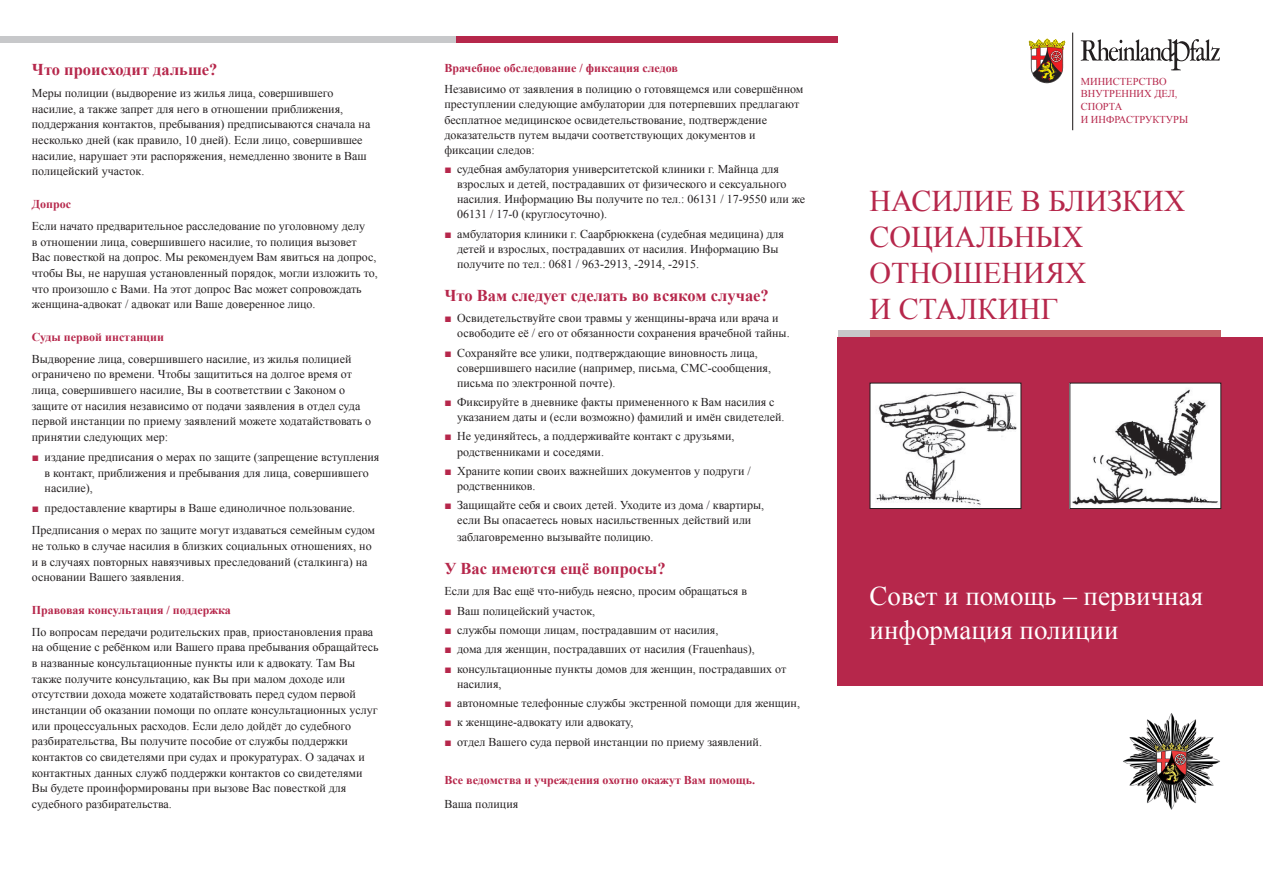
<style>
.page{position:relative;width:1263px;height:893px;background:#fff}
.page>*{position:absolute;margin:0;border:0;box-sizing:border-box;transform-origin:0 0}
.t1{font:30px/36px "Times New Roman";color:#b6274b}
.t2{font:27px/34.5px "Times New Roman";color:#fff}
.t3{font:700 16.5px "Times New Roman";color:#b6274b}
.t4{font:12px/15.6px "Times New Roman";color:#231f20}
.t5{font:700 12px "Times New Roman";color:#b6274b}
.t6{font:10.5px/12.6px "Times New Roman";color:#b6274b}
.s1{color:#b6274b}
</style>
<div class="page">
<div style="left:838px;top:337px;width:425px;height:349px;background:#b6274b"></div>
<div style="left:455px;top:36px;width:383px;height:7px;background:#b6274b"></div>
<div style="left:870px;top:331px;width:350px;height:6px;background:#c66168"></div>
<div style="left:838px;top:331px;width:32px;height:6px;background:#c7c8ca"></div>
<div style="left:0;top:36px;width:455px;height:7px;background:#c7c8ca"></div>
<svg style="left:1081px;top:39px;width:139px;height:32px"></svg>
<svg style="left:1029px;top:39px;width:36px;height:44px"></svg>
<img style="left:872px;top:385px;width:147px;height:122px">
<img style="left:1071px;top:385px;width:148px;height:122px">
<img style="left:1123px;top:713px;width:97px;height:97px">
<svg style="left:1072px;top:32px;width:2px;height:99px"></svg>
<hr style="left:1072px;top:33px;width:1px;height:97px;background:#231f20">
<h3 class="t3" style="left:32px;top:58px;width:187px">Что происходит дальше?</h3>
<p class="t4" style="left:32px;top:85px;width:340px">Меры полиции (выдворение из жилья лица, совершившего насилие, а также запрет для него в отношении приближения, поддержания контактов, пребывания) предписываются сначала на несколько дней (как правило, 10 дней). Если лицо, совершившее насилие, нарушает эти распоряжения, немедленно звоните в Ваш полицейский участок.</p>
<p class="t5" style="left:32px;top:196px;width:41px">Допрос</p>
<p class="t4" style="left:32px;top:218px;width:347px">Если начато предварительное расследование по уголовному делу<br>в отношении лица, совершившего насилие, то полиция вызовет Вас повесткой на допрос. Мы рекомендуем Вам явиться на допрос, чтобы Вы, не нарушая установленный порядок, могли изложить то, что произошло с Вами. На этот допрос Вас может сопровождать женщина-адвокат / адвокат или Ваше доверенное лицо.</p>
<p class="t5" style="left:32px;top:328px;width:134px">Суды первой инстанции</p>
<p class="t4" style="left:32px;top:351px;width:341px">Выдворение лица, совершившего насилие, из жилья полицией ограничено по времени. Чтобы защититься на долгое время от лица, совершившего насилие, Вы в соответствии с Законом о защите от насилия независимо от подачи заявления в отдел суда первой инстанции по приему заявлений можете ходатайствовать о принятии следующих мер:</p>
<p class="t4" style="left:45px;top:449px;width:336px;text-indent:-13px"><span class="s1">■</span> издание предписания о мерах по защите (запрещение вступления в контакт, приближения и пребывания для лица, совершившего насилие),</p>
<p class="t4" style="left:32px;top:497px;width:345px;line-height:22px"><span class="s1">■</span> предоставление квартиры в Ваше единоличное пользование.<br>Предписания о мерах по защите могут издаваться семейным судом</p>
<p class="t4" style="left:32px;top:538px;width:341px">не только в случае насилия в близких социальных отношениях, но и в случаях повторных навязчивых преследований (сталкинга) на основании Вашего заявления.</p>
<p class="t5" style="left:32px;top:601px;width:201px">Правовая консультация / поддержка</p>
<p class="t4" style="left:32px;top:624px;width:348px">По вопросам передачи родительских прав, приостановления права на общение с ребёнком или Вашего права пребывания обращайтесь в названные консультационные пункты или к адвокату. Там Вы также получите консультацию, как Вы при малом доходе или отсутствии дохода можете ходатайствовать перед судом первой инстанции об оказании помощи по оплате консультационных услуг или процессуальных расходов. Если дело дойдёт до судебного разбирательства, Вы получите пособие от службы поддержки контактов со свидетелями при судах и прокуратурах. О задачах и контактных данных служб поддержки контактов со свидетелями Вы будете проинформированы при вызове Вас повесткой для судебного разбирательства.</p>
<p class="t5" style="left:444px;top:60px;width:235px">Врачебное обследование / фиксация следов</p>
<p class="t4" style="left:444px;top:82px;width:361px;line-height:15px">Независимо от заявления в полицию о готовящемся или совершённом преступлении следующие амбулатории для потерпевших предлагают бесплатное медицинское освидетельствование, подтверждение доказательств путем выдачи соответствующих документов и фиксации следов:</p>
<p class="t4" style="left:457px;top:161px;width:350px;line-height:15px;text-indent:-13px"><span class="s1">■</span> судебная амбулатория университетской клиники г. Майнца для взрослых и детей, пострадавших от физического и сексуального насилия. Информацию Вы получите по тел.: 06131 / 17-9550 или же 06131 / 17-0 (круглосуточно).</p>
<p class="t4" style="left:457px;top:226px;width:328px;line-height:15px;text-indent:-13px"><span class="s1">■</span> амбулатория клиники г. Саарбрюккена (судебная медицина) для детей и взрослых, пострадавших от насилия. Информацию Вы получите по тел.: 0681 / 963-2913, -2914, -2915.</p>
<h3 class="t3" style="left:444px;top:284px;width:326px">Что Вам следует сделать во всяком случае?</h3>
<p class="t4" style="left:457px;top:310px;width:334px;line-height:15px;text-indent:-13px"><span class="s1">■</span> Освидетельствуйте свои травмы у женщины-врача или врача и освободите её / его от обязанности сохранения врачебной тайны.</p>
<p class="t4" style="left:457px;top:345px;width:315px;line-height:15px;text-indent:-13px"><span class="s1">■</span> Сохраняйте все улики, подтверждающие виновность лица, совершившего насилие (например, письма, СМС-сообщения, письма по электронной почте).</p>
<p class="t4" style="left:457px;top:394px;width:329px;line-height:15px;text-indent:-13px"><span class="s1">■</span> Фиксируйте в дневнике факты примененного к Вам насилия с указанием даты и (если возможно) фамилий и имён свидетелей.</p>
<p class="t4" style="left:457px;top:429px;width:279px;line-height:15px;text-indent:-13px"><span class="s1">■</span> Не уединяйтесь, а поддерживайте контакт с друзьями, родственниками и соседями.</p>
<p class="t4" style="left:457px;top:463px;width:295px;line-height:15px;text-indent:-13px"><span class="s1">■</span> Храните копии своих важнейших документов у подруги / родственников.</p>
<p class="t4" style="left:444px;top:497px;width:321px;line-height:15px;text-align:center"><span class="s1">■</span> Защищайте себя и своих детей. Уходите из дома / квартиры, если Вы опасаетесь новых насильственных действий или</p>
<p class="t4" style="left:457px;top:529px;width:198px">заблаговременно вызывайте полицию.</p>
<h3 class="t3" style="left:444px;top:557px;width:223px">У Вас имеются ещё вопросы?</h3>
<p class="t4" style="left:444px;top:583px;width:304px">Если для Вас ещё что-нибудь неясно, просим обращаться в</p>
<p class="t4" style="left:444px;top:603px;width:152px"><span class="s1">■</span> Ваш полицейский участок,</p>
<p class="t4" style="left:444px;top:622px;width:276px"><span class="s1">■</span> службы помощи лицам, пострадавшим от насилия,</p>
<p class="t4" style="left:444px;top:641px;width:312px"><span class="s1">■</span> дома для женщин, пострадавших от насилия (Frauenhaus),</p>
<p class="t4" style="left:457px;top:661px;width:331px;line-height:15px;text-indent:-13px"><span class="s1">■</span> консультационные пункты домов для женщин, пострадавших от насилия,</p>
<p class="t4" style="left:444px;top:695px;width:357px"><span class="s1">■</span> автономные телефонные службы экстренной помощи для женщин,</p>
<p class="t4" style="left:444px;top:714px;width:191px"><span class="s1">■</span> к женщине-адвокату или адвокату,</p>
<p class="t4" style="left:444px;top:734px;width:319px"><span class="s1">■</span> отдел Вашего суда первой инстанции по приему заявлений.</p>
<p class="t5" style="left:444px;top:772px;width:312px">Все ведомства и учреждения охотно окажут Вам помощь.</p>
<p class="t4" style="left:444px;top:796px;width:75px">Ваша полиция</p>
<p class="t6" style="left:1081px;top:75px;width:109px">МИНИСТЕРСТВО<br>ВНУТРЕННИХ ДЕЛ,<br>СПОРТА<br>И ИНФРАСТРУКТУРЫ</p>
<h1 class="t1" style="left:870px;top:182px;width:317px">НАСИЛИЕ В БЛИЗКИХ<br>СОЦИАЛЬНЫХ<br>ОТНОШЕНИЯХ<br>И СТАЛКИНГ</h1>
<h2 class="t2" style="left:870px;top:578px;width:335px">Совет и помощь – первичная информация полиции</h2>
</div>
